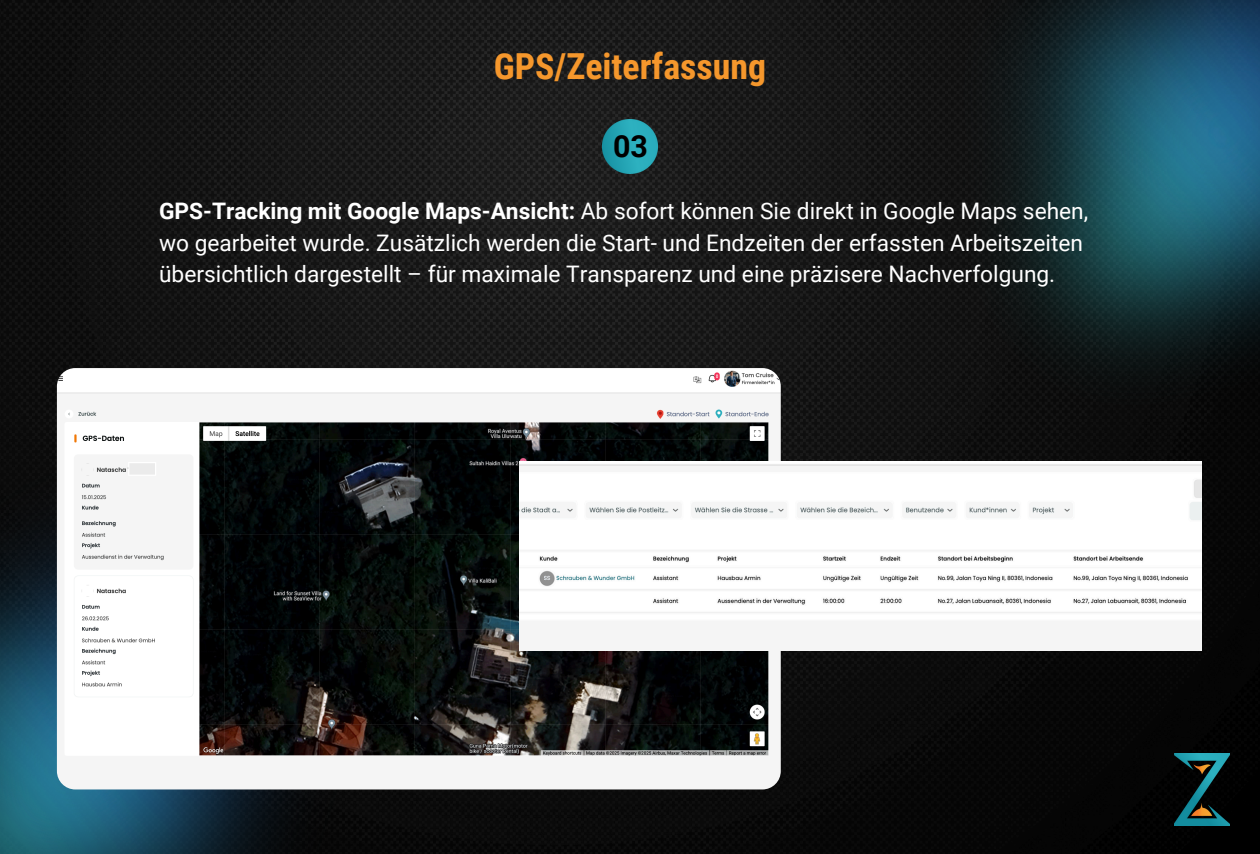
<style>
.page{position:relative;width:1260px;height:854px;background:#fff}
.page>*{position:absolute;margin:0;border:0;box-sizing:border-box;transform-origin:0 0}
.t1{font:700 35.88px "Roboto Condensed";color:#f5972c}
.t2{font:700 30.45px "Roboto";color:#000}
.t3{font:22.75px/31.5px "Roboto";color:#fff}
.s1{font-weight:700}
</style>
<div class="page">
<img style="left:0;top:0;width:1260px;height:853px">
<img style="left:788px;top:0;width:472px;height:555px">
<img style="left:0;top:330px;width:519px;height:523px">
<img style="left:603px;top:119px;width:54px;height:55px">
<img style="left:1175px;top:753px;width:55px;height:71px">
<img style="left:57px;top:368px;width:723px;height:421px;border-radius:18px">
<img style="left:519px;top:461px;width:683px;height:188px">
<p class="t1" style="left:494px;top:45px;width:274px">GPS/Zeiterfassung</p>
<h1 class="t2" style="left:613px;top:129px;width:36px">03</h1>
<p class="t3" style="left:159px;top:195px;width:931px"><span class="s1">GPS-Tracking mit Google Maps-Ansicht:</span> Ab sofort können Sie direkt in Google Maps sehen, wo gearbeitet wurde. Zusätzlich werden die Start- und Endzeiten der erfassten Arbeitszeiten übersichtlich dargestellt – für maximale Transparenz und eine präzisere Nachverfolgung.</p>
</div>
